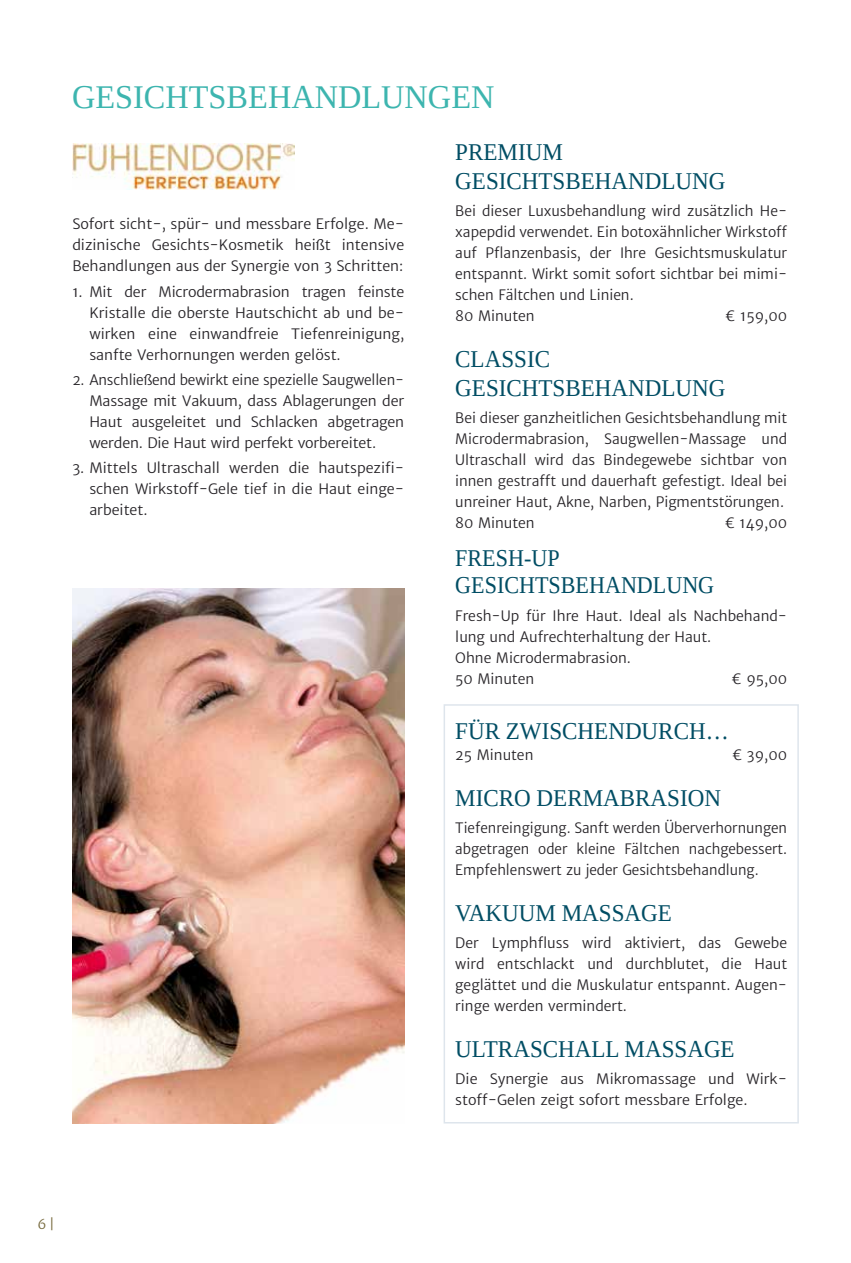
<style>
.page{position:relative;width:851px;height:1263px;background:#fff}
.page>*{position:absolute;margin:0;border:0;box-sizing:border-box;transform-origin:0 0}
.t1{font:33px "Tinos";color:#3db5af}
.t2{font:24px/28.8px "Tinos";color:#004d64;scale:.96 1}
.t3{font:24px/27.5px "Tinos";color:#004d64;scale:.92 1}
.t4{font:14.25px/21px "Merriweather Sans";color:#262327;text-align:justify}
.t5{font:14.25px/21px "Merriweather Sans";color:#262327;text-align:justify;scale:.96 1}
.t6{font:14.25px/21px "Merriweather Sans";color:#262327;text-align:justify;scale:.95 1}
.t7{font:13.5px "Merriweather Sans";color:#75683b}
</style>
<div class="page">
<img style="left:72px;top:588px;width:332px;height:535px">
<img style="left:72px;top:143px;width:222px;height:46px">
<div style="left:443px;top:704px;width:355px;height:419px;border:2px solid #dee5ec"></div>
<h1 class="t1" style="left:72px;top:76px;width:424px">GESICHTSBEHANDLUNGEN</h1>
<p class="t4" style="left:72px;top:214px;width:333px">Sofort sicht-, spür- und messbare Erfolge. Me&shy;dizinische Gesichts-Kosmetik heißt intensive Behandlungen aus der Synergie von 3 Schritten:</p>
<p class="t4" style="left:89px;top:281px;width:316px;text-indent:-17px">1. Mit der Microdermabrasion tragen feinste Kristalle die oberste Hautschicht ab und be&shy;wirken eine einwandfreie Tiefenreinigung, sanfte Verhornungen werden gelöst.</p>
<p class="t5" style="left:89px;top:369px;width:329px;text-indent:-17px">2. Anschließend bewirkt eine spezielle Saugwellen-Massage mit Vakuum, dass Ablagerungen der Haut ausgeleitet und Schlacken abgetragen werden. Die Haut wird perfekt vorbereitet.</p>
<p class="t4" style="left:89px;top:458px;width:316px;text-indent:-17px">3. Mittels Ultraschall werden die hautspezifi&shy;schen Wirkstoff-Gele tief in die Haut einge&shy;arbeitet.</p>
<h2 class="t2" style="left:455px;top:137px;width:283px">PREMIUM<br>GESICHTSBEHANDLUNG</h2>
<p class="t4" style="left:455px;top:200px;width:333px;text-align:left">Bei dieser Luxusbehandlung wird zusätzlich He&shy;xapepdid verwendet. Ein botoxähnlicher Wirkstoff auf Pflanzenbasis, der Ihre Gesichtsmuskulatur entspannt. Wirkt somit sofort sichtbar bei mimi&shy;schen Fältchen und Linien.<br>80 Minuten</p>
<p class="t4" style="left:725px;top:305px;width:63px">€ 159,00</p>
<h2 class="t2" style="left:455px;top:344px;width:283px">CLASSIC<br>GESICHTSBEHANDLUNG</h2>
<p class="t4" style="left:455px;top:407px;width:333px;text-align:left">Bei dieser ganzheitlichen Gesichtsbehandlung mit Microdermabrasion, Saugwellen-Massage und Ultraschall wird das Bindegewebe sichtbar von innen gestrafft und dauerhaft gefestigt. Ideal bei unreiner Haut, Akne, Narben, Pigmentstörungen.<br>80 Minuten</p>
<p class="t4" style="left:724px;top:512px;width:64px">€ 149,00</p>
<h2 class="t3" style="left:455px;top:544px;width:283px">FRESH-UP<br>GESICHTSBEHANDLUNG</h2>
<p class="t4" style="left:455px;top:605px;width:333px;text-align:left">Fresh-Up für Ihre Haut. Ideal als Nachbehand&shy;lung und Aufrechterhaltung der Haut.<br>Ohne Microdermabrasion.<br>50 Minuten</p>
<p class="t4" style="left:731px;top:668px;width:57px">€ 95,00</p>
<h2 class="t2" style="left:455px;top:716px;width:286px">FÜR ZWISCHENDURCH…</h2>
<p class="t4" style="left:455px;top:744px;width:80px">25 Minuten</p>
<p class="t4" style="left:732px;top:744px;width:57px">€ 39,00</p>
<h2 class="t2" style="left:455px;top:783px;width:278px">MICRO DERMABRASION</h2>
<p class="t6" style="left:455px;top:818px;width:351px">Tiefenreingigung. Sanft werden Überverhornungen abgetragen oder kleine Fältchen nachgebessert.<br>Empfehlenswert zu jeder Gesichtsbehandlung.</p>
<h2 class="t2" style="left:455px;top:898px;width:227px">VAKUUM MASSAGE</h2>
<p class="t4" style="left:455px;top:933px;width:333px">Der Lymphfluss wird aktiviert, das Gewebe wird entschlackt und durchblutet, die Haut geglättet und die Muskulatur entspannt. Augen&shy;ringe werden vermindert.</p>
<h2 class="t2" style="left:455px;top:1034px;width:292px">ULTRASCHALL MASSAGE</h2>
<p class="t4" style="left:455px;top:1069px;width:333px">Die Synergie aus Mikromassage und Wirk&shy;stoff-Gelen zeigt sofort messbare Erfolge.</p>
<p class="t7" style="left:37px;top:1216px;width:19px">6 |</p>
</div>
